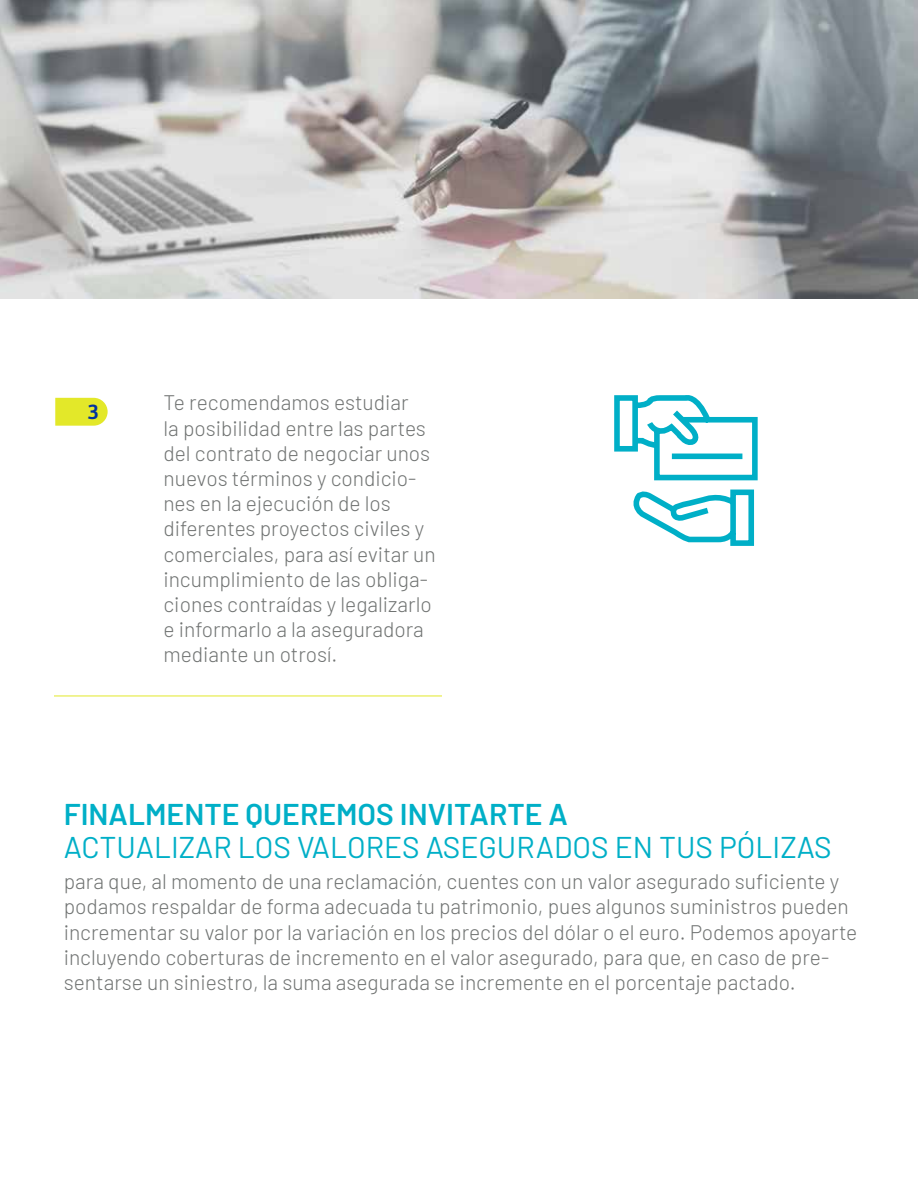
<style>
.page{position:relative;width:918px;height:1188px;background:#fff}
.page>*{position:absolute;margin:0;border:0;box-sizing:border-box;transform-origin:0 0}
.t1{font:30px "Barlow";color:#00afc7}
.t2{font:600 30px "Barlow";color:#00afc7}
.t3{font:700 22.05px "FS Joey";color:#0033a0}
.t4{font:300 21px/25.2px "Barlow";color:#707372}
</style>
<div class="page">
<img style="left:0;top:0;width:918px;height:298px">
<svg style="left:55px;top:398px;width:53px;height:28px"></svg>
<hr style="left:54px;top:696px;width:388px;height:1px;background:#e3e829">
<svg style="left:614px;top:395px;width:144px;height:151px"></svg>
<p class="t3" style="left:87px;top:395px;width:13px">3</p>
<p class="t4" style="left:163px;top:389px;width:274px">Te recomendamos estudiar<br>la posibilidad entre las partes del contrato de negociar unos nuevos términos y condicio&shy;nes en la ejecución de los diferentes proyectos civiles y comerciales, para así evitar un incumplimiento de las obliga&shy;ciones contraídas y legalizarlo e informarlo a la aseguradora mediante un otrosí.</p>
<h1 class="t2" style="left:64px;top:792px;width:506px">FINALMENTE QUEREMOS INVITARTE A</h1>
<h1 class="t1" style="left:64px;top:826px;width:769px">ACTUALIZAR LOS VALORES ASEGURADOS EN TUS PÓLIZAS</h1>
<p class="t4" style="left:64px;top:867px;width:795px">para que, al momento de una reclamación, cuentes con un valor asegurado suficiente y podamos respaldar de forma adecuada tu patrimonio, pues algunos suministros pueden incrementar su valor por la variación en los precios del dólar o el euro. Podemos apoyarte incluyendo coberturas de incremento en el valor asegurado, para que, en caso de pre&shy;sentarse un siniestro, la suma asegurada se incremente en el porcentaje pactado.</p>
</div>
